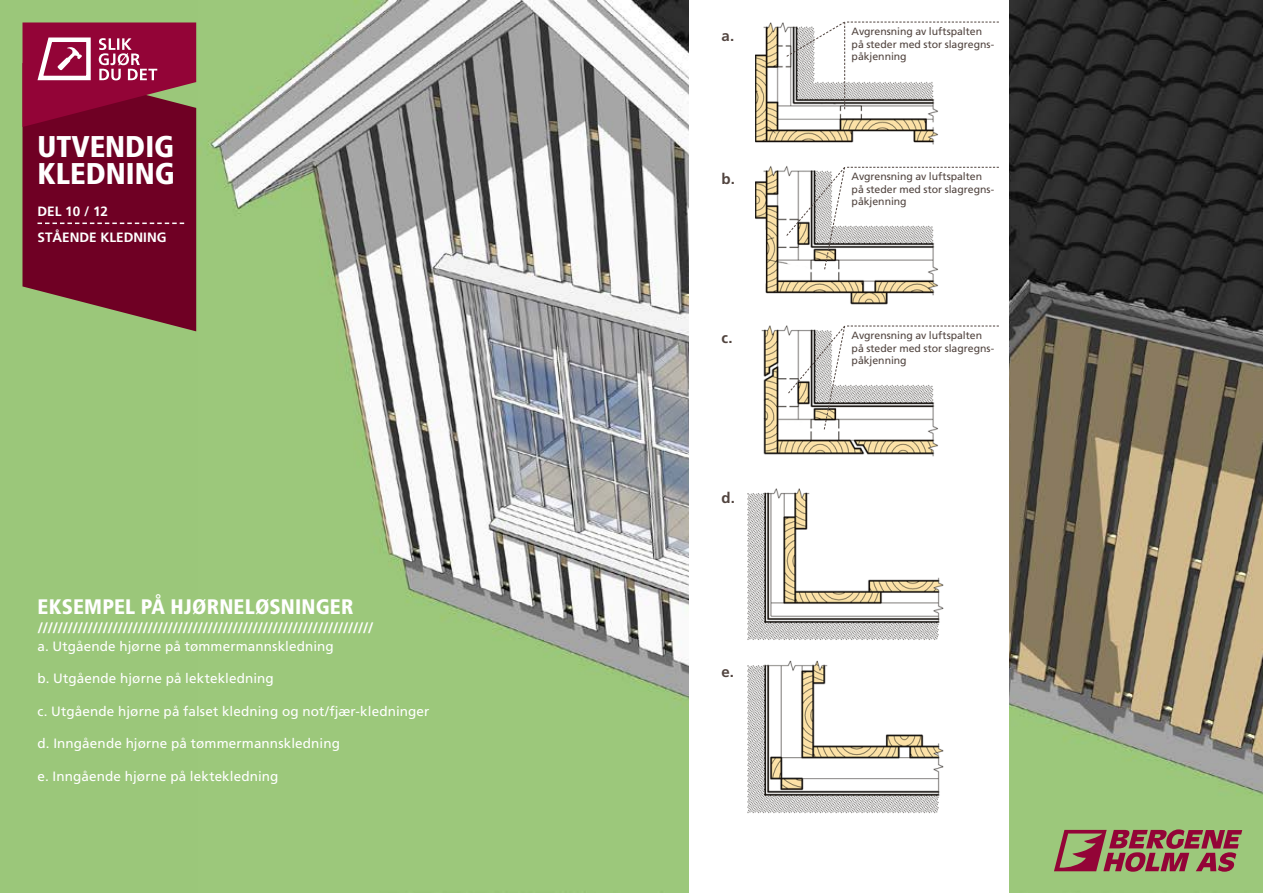
<style>
.page{position:relative;width:1263px;height:893px;background:#9bc77a}
.page>*{position:absolute;margin:0;border:0;box-sizing:border-box;transform-origin:0 0}
.t1{font:900 condensed 30px/27px "Frutiger LT";color:#fff}
.t2{font:900 condensed 21px "Frutiger LT";letter-spacing:.01em;color:#fff}
.t3{font:700 15px "Frutiger LT";color:#fff}
.t4{font:700 15px "Frutiger LT";color:#51443f}
.t5{font:13.5px "Frutiger LT";letter-spacing:.01em;color:#fff}
.t6{font:700 13.5px/25.5px "Frutiger LT";color:#fff}
.t7{font:10.5px/12.6px "Frutiger LT";color:#51443f}
</style>
<div class="page">
<img style="left:208px;top:0;width:1055px;height:893px">
<div style="left:689px;top:0;width:319px;height:893px;background:#fff"></div>
<img style="left:755px;top:22px;width:183px;height:122px">
<img style="left:755px;top:166px;width:183px;height:139px">
<img style="left:761px;top:326px;width:177px;height:131px">
<img style="left:747px;top:488px;width:197px;height:152px">
<img style="left:747px;top:660px;width:197px;height:154px">
<svg style="left:22px;top:63px;width:174px;height:268px;background:#74162d"></svg>
<svg style="left:23px;top:22px;width:173px;height:105px;background:#962047"></svg>
<svg style="left:37px;top:223px;width:147px;height:1px"></svg>
<svg style="left:786px;top:21px;width:213px;height:88px"></svg>
<svg style="left:786px;top:166px;width:213px;height:104px"></svg>
<svg style="left:787px;top:325px;width:212px;height:105px"></svg>
<svg style="left:1054px;top:829px;width:188px;height:43px"></svg>
<h1 class="t1" style="left:38px;top:133px;width:139px">UTVENDIG<br>KLEDNING</h1>
<p class="t6" style="left:38px;top:199px;width:131px">DEL 10 / 12<br>STÅENDE KLEDNING</p>
<h2 class="t2" style="left:38px;top:594px;width:318px">EKSEMPEL PÅ HJØRNELØSNINGER</h2>
<p class="t3" style="left:38px;top:619px;width:337px">///////////////////////////////////////////////////////////////////</p>
<p class="t5" style="left:38px;top:638px;width:298px">a. Utgående hjørne på tømmermannskledning</p>
<p class="t5" style="left:38px;top:671px;width:238px">b. Utgående hjørne på lektekledning</p>
<p class="t5" style="left:38px;top:703px;width:393px">c. Utgående hjørne på falset kledning og not/fjær-kledninger</p>
<p class="t5" style="left:38px;top:736px;width:304px">d. Inngående hjørne på tømmermannskledning</p>
<p class="t5" style="left:38px;top:768px;width:242px">e. Inngående hjørne på lektekledning</p>
<p class="t4" style="left:721px;top:27px;width:14px">a.</p>
<p class="t4" style="left:721px;top:170px;width:15px">b.</p>
<p class="t4" style="left:721px;top:329px;width:13px">c.</p>
<p class="t4" style="left:721px;top:489px;width:15px">d.</p>
<p class="t4" style="left:721px;top:663px;width:14px">e.</p>
<p class="t7" style="left:852px;top:25px;width:144px">Avgrensning av luftspalten på steder med stor slagregns&shy;påkjenning</p>
<p class="t7" style="left:852px;top:170px;width:144px">Avgrensning av luftspalten på steder med stor slagregns&shy;påkjenning</p>
<p class="t7" style="left:852px;top:329px;width:144px">Avgrensning av luftspalten på steder med stor slagregns&shy;påkjenning</p>
</div>
